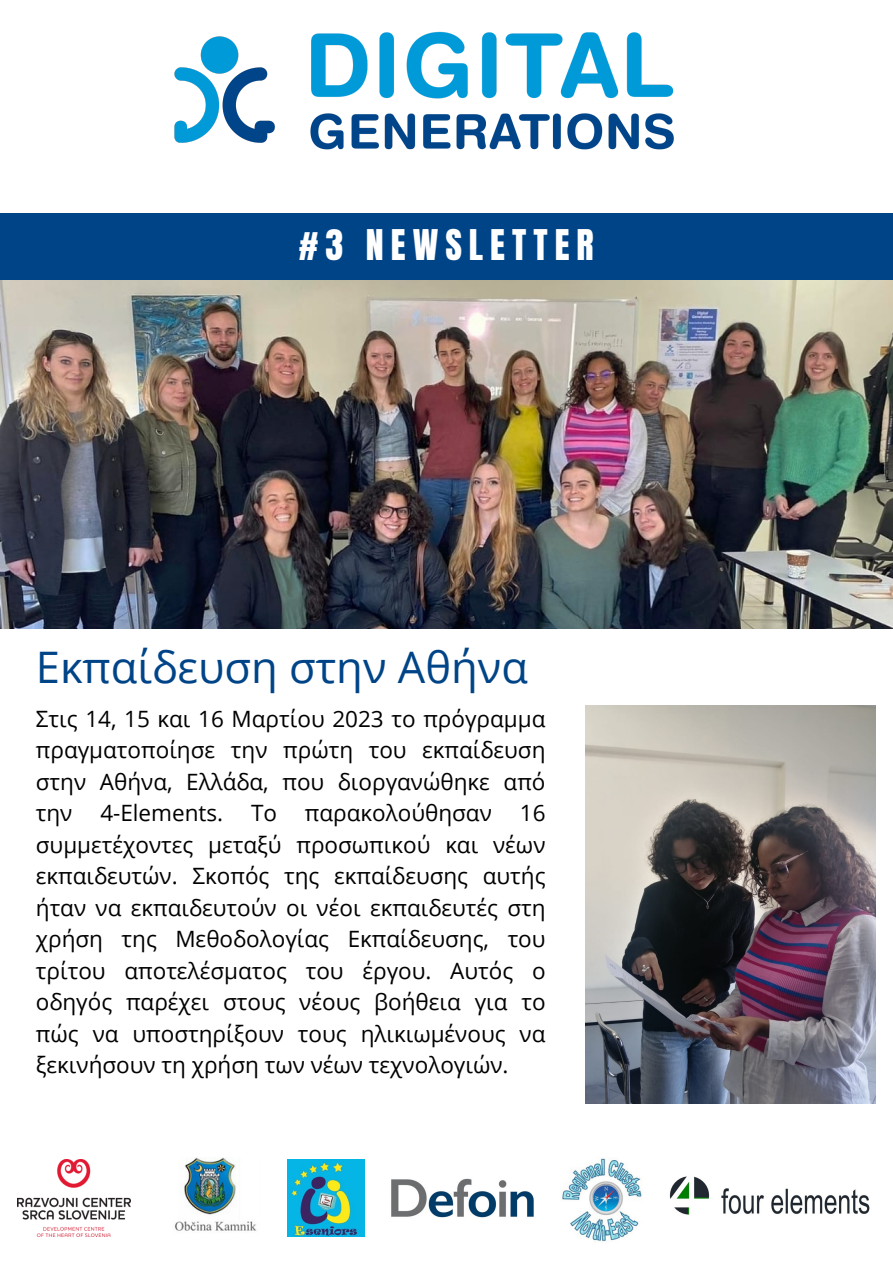
<style>
.page{position:relative;width:893px;height:1264px;background:#fff}
.page>*{position:absolute;margin:0;border:0;box-sizing:border-box;transform-origin:0 0}
.t1{font:43.5px "Open Sans";color:#048}
.t2{font:36px "Anton";letter-spacing:.195em;color:#fff}
.t3{font:22.5px/31.5px "Open Sans";color:#000;text-align:justify}
</style>
<div class="page">
<img style="left:0;top:280px;width:892px;height:348px">
<div style="left:0;top:213px;width:892px;height:67px;background:#048"></div>
<img style="left:310px;top:31px;width:364px;height:119px">
<img style="left:174px;top:36px;width:101px;height:107px">
<img style="left:17px;top:1159px;width:114px;height:77px">
<img style="left:174px;top:1157px;width:83px;height:74px">
<img style="left:391px;top:1178px;width:143px;height:40px">
<img style="left:288px;top:1159px;width:76px;height:77px">
<img style="left:669px;top:1176px;width:201px;height:39px">
<img style="left:562px;top:1158px;width:80px;height:84px">
<img style="left:585px;top:705px;width:290px;height:398px">
<p class="t2" style="left:299px;top:219px;width:296px">#3 NEWSLETTER</p>
<p class="t1" style="left:36px;top:636px;width:493px">Εκπαίδευση στην Αθήνα</p>
<p class="t3" style="left:36px;top:702px;width:511px">Στις 14, 15 και 16 Μαρτίου 2023 το πρόγραμμα πραγματοποίησε την πρώτη του εκπαίδευση στην Αθήνα, Ελλάδα, που διοργανώθηκε από την 4-Elements. Το παρακολούθησαν 16 συμμετέχοντες μεταξύ προσωπικού και νέων εκπαιδευτών. Σκοπός της εκπαίδευσης αυτής ήταν να εκπαιδευτούν οι νέοι εκπαιδευτές στη χρήση της Μεθοδολογίας Εκπαίδευσης, του τρίτου αποτελέσματος του έργου. Αυτός ο οδηγός παρέχει στους νέους βοήθεια για το πώς να υποστηρίξουν τους ηλικιωμένους να ξεκινήσουν τη χρήση των νέων τεχνολογιών.</p>
</div>
